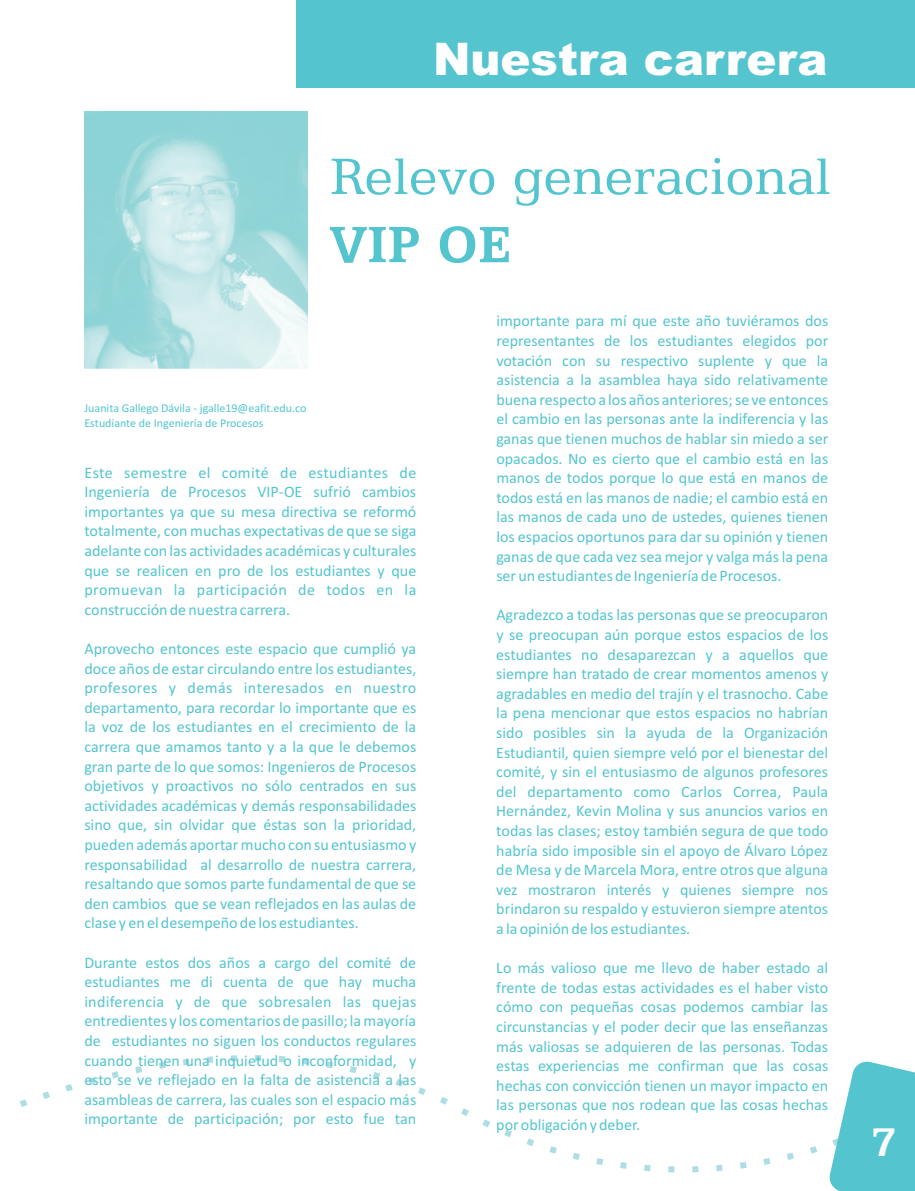
<style>
.page{position:relative;width:915px;height:1191px;background:#fff}
.page>*{position:absolute;margin:0;border:0;box-sizing:border-box;transform-origin:0 0}
.t1{font:57.6px "Egyptian 505 BT";color:#54c5cf}
.t2{font:700 57.6px "Egyptian 505 BT";color:#54c5cf}
.t3{font:900 45px "Arial";color:#fff}
.t4{font:700 45px "Egyptian 505 BT";color:#fff}
.t5{font:16.05px/19.6px "Calibri";color:#54c5cf;text-align:justify}
.t6{font:12px/14.7px "Calibri";color:#54c5cf}
</style>
<div class="page">
<svg style="left:19px;top:1055px;width:798px;height:118px"></svg>
<svg style="left:829px;top:1061px;width:85px;height:130px"></svg>
<div style="left:296px;top:0;width:618px;height:87px;background:#54c5cf"></div>
<img style="left:84px;top:112px;width:223px;height:256px">
<h2 class="t3" style="left:433px;top:43px;width:396px">Nuestra carrera</h2>
<h1 class="t1" style="left:329px;top:150px;width:502px">Relevo generacional</h1>
<h1 class="t2" style="left:329px;top:218px;width:183px">VIP OE</h1>
<p class="t6" style="left:84px;top:401px;width:223px">Juanita Gallego Dávila - jgalle19@eafit.edu.co<br>Estudiante de Ingeniería de Procesos</p>
<p class="t5" style="left:84px;top:464px;width:333px">Este semestre el comité de estudiantes de Ingeniería de Procesos VIP-OE sufrió cambios importantes ya que su mesa directiva se reformó totalmente, con muchas expectativas de que se siga adelante con las actividades académicas y culturales que se realicen en pro de los estudiantes y que promuevan la participación de todos en la construcción de nuestra carrera.</p>
<p class="t5" style="left:84px;top:640px;width:333px">Aprovecho entonces este espacio que cumplió ya doce años de estar circulando entre los estudiantes, profesores y demás interesados en nuestro departamento, para recordar lo importante que es la voz de los estudiantes en el crecimiento de la carrera que amamos tanto y a la que le debemos gran parte de lo que somos: Ingenieros de Procesos objetivos y proactivos no sólo centrados en sus actividades académicas y demás responsabilidades sino que, sin olvidar que éstas son la prioridad, pueden además aportar mucho con su entusiasmo y responsabilidad al desarrollo de nuestra carrera, resaltando que somos parte fundamental de que se den cambios que se vean reflejados en las aulas de clase y en el desempeño de los estudiantes.</p>
<p class="t5" style="left:84px;top:953px;width:333px">Durante estos dos años a cargo del comité de estudiantes me di cuenta de que hay mucha indiferencia y de que sobresalen las quejas entredientes y los comentarios de pasillo; la mayoría de estudiantes no siguen los conductos regulares cuando tienen una inquietud o inconformidad, y esto se ve reflejado en la falta de asistencia a las asambleas de carrera, las cuales son el espacio más importante de participación; por esto fue tan</p>
<p class="t5" style="left:496px;top:312px;width:333px">importante para mí que este año tuviéramos dos representantes de los estudiantes elegidos por votación con su respectivo suplente y que la asistencia a la asamblea haya sido relativamente buena respecto a los años anteriores; se ve entonces el cambio en las personas ante la indiferencia y las ganas que tienen muchos de hablar sin miedo a ser opacados. No es cierto que el cambio está en las manos de todos porque lo que está en manos de todos está en las manos de nadie; el cambio está en las manos de cada uno de ustedes, quienes tienen los espacios oportunos para dar su opinión y tienen ganas de que cada vez sea mejor y valga más la pena ser un estudiantes de Ingeniería de Procesos.</p>
<p class="t5" style="left:496px;top:606px;width:333px">Agradezco a todas las personas que se preocuparon y se preocupan aún porque estos espacios de los estudiantes no desaparezcan y a aquellos que siempre han tratado de crear momentos amenos y agradables en medio del trajín y el trasnocho. Cabe la pena mencionar que estos espacios no habrían sido posibles sin la ayuda de la Organización Estudiantil, quien siempre veló por el bienestar del comité, y sin el entusiasmo de algunos profesores del departamento como Carlos Correa, Paula Hernández, Kevin Molina y sus anuncios varios en todas las clases; estoy también segura de que todo habría sido imposible sin el apoyo de Álvaro López de Mesa y de Marcela Mora, entre otros que alguna vez mostraron interés y quienes siempre nos brindaron su respaldo y estuvieron siempre atentos a la opinión de los estudiantes.</p>
<p class="t5" style="left:496px;top:959px;width:333px">Lo más valioso que me llevo de haber estado al frente de todas estas actividades es el haber visto cómo con pequeñas cosas podemos cambiar las circunstancias y el poder decir que las enseñanzas más valiosas se adquieren de las personas. Todas estas experiencias me confirman que las cosas hechas con convicción tienen un mayor impacto en las personas que nos rodean que las cosas hechas por obligación y deber.</p>
<h2 class="t4" style="left:870px;top:1121px;width:28px">7</h2>
</div>
